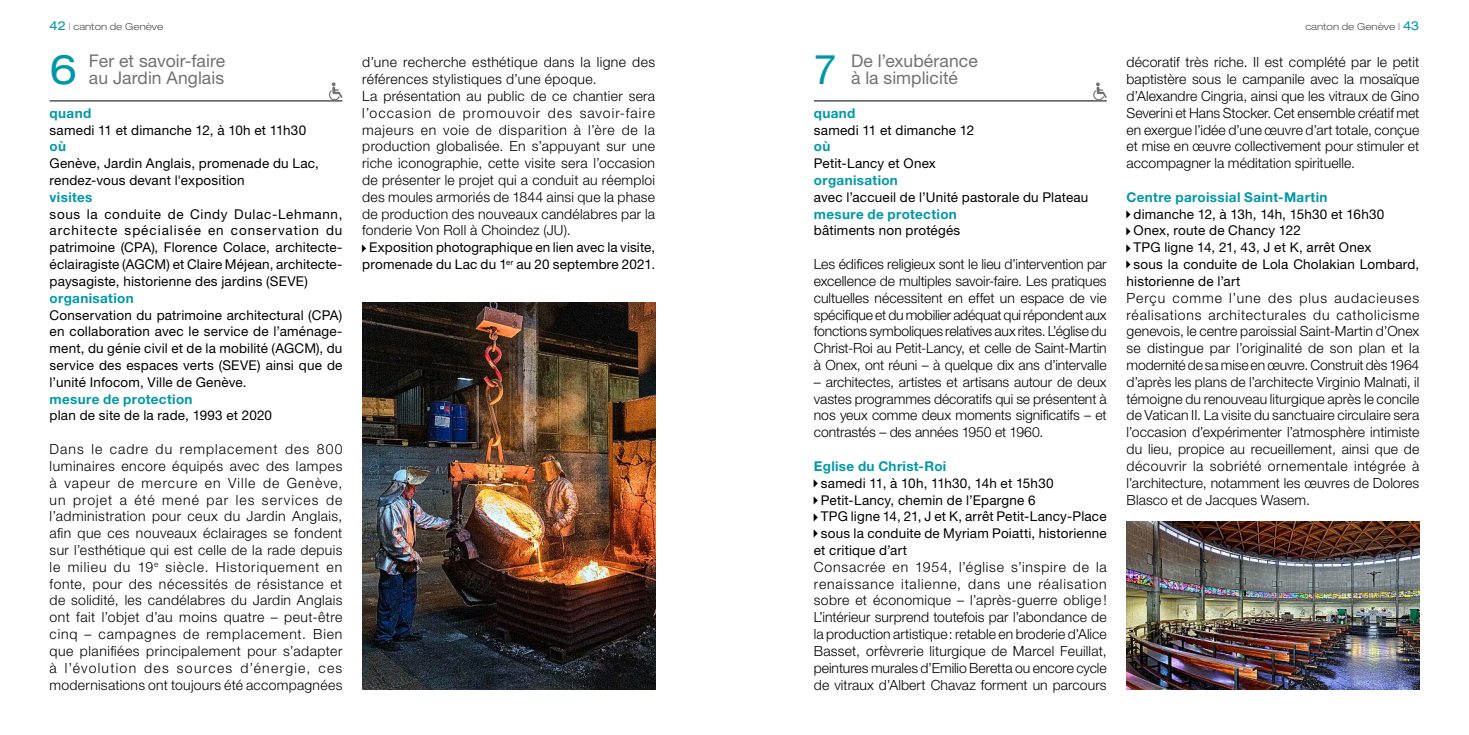
<style>
.page{position:relative;width:1469px;height:735px;background:#fff}
.page>*{position:absolute;margin:0;border:0;box-sizing:border-box;transform-origin:0 0}
.t1{font:expanded 40.95px "Helvetica Neue LT Std";color:#0098a9}
.t2{font:40.95px "Helvetica Neue LT Std";color:#0098a9}
.t3{font:17.5px/16.8px "Helvetica Neue LT Std";letter-spacing:.005em;color:#707171}
.t4{font:300 14px/16.8px "Helvetica Neue LT Std";letter-spacing:.015em;color:#000;text-align:justify}
.t5{font:13.47px/16.8px "Helvetica Neue LT Std";letter-spacing:.015em;color:#000;text-align:justify}
.t6{font:700 13.47px "Helvetica Neue LT Std";letter-spacing:.025em;color:#0098a9}
.t7{font:300 expanded 9.62px "Helvetica Neue LT Std";color:#515151}
.s1{font-weight:400;font-size:12.25px;color:#0098a9}
</style>
<div class="page">
<hr style="left:50px;top:101px;width:292px;height:1px;background:#000">
<svg style="left:329px;top:82px;width:13px;height:18px"></svg>
<hr style="left:814px;top:101px;width:292px;height:1px;background:#000">
<svg style="left:1093px;top:82px;width:13px;height:18px"></svg>
<img style="left:1126px;top:521px;width:293px;height:168px">
<img style="left:362px;top:302px;width:293px;height:387px">
<p class="t7" style="left:50px;top:20px;width:115px"><span class="s1">42</span> | canton de Genève</p>
<p class="t7" style="left:1305px;top:20px;width:115px">canton de Genève | <span class="s1">43</span></p>
<h1 class="t1" style="left:50px;top:45px;width:29px">6</h1>
<p class="t3" style="left:89px;top:52px;width:138px">Fer et savoir-faire au Jardin Anglais</p>
<p class="t6" style="left:50px;top:104px;width:43px">quand</p>
<p class="t5" style="left:50px;top:121px;width:258px">samedi 11 et dimanche 12, à 10h et 11h30</p>
<p class="t6" style="left:50px;top:138px;width:18px">où</p>
<p class="t5" style="left:50px;top:155px;width:271px">Genève, Jardin Anglais, promenade du Lac, rendez-vous devant l'exposition</p>
<p class="t6" style="left:50px;top:188px;width:44px">visites</p>
<p class="t5" style="left:50px;top:205px;width:294px">sous la conduite de Cindy Dulac-Lehmann, architecte spécialisée en conservation du patrimoine (CPA), Florence Colace, architecte&shy;éclairagiste (AGCM) et Claire Méjean, architecte&shy;paysagiste, historienne des jardins (SEVE)</p>
<p class="t6" style="left:50px;top:289px;width:86px">organisation</p>
<p class="t5" style="left:50px;top:306px;width:294px">Conservation du patrimoine architectural (CPA) en collaboration avec le service de l’aménage&shy;ment, du génie civil et de la mobilité (AGCM), du service des espaces verts (SEVE) ainsi que de l’unité Infocom, Ville de Genève.</p>
<p class="t6" style="left:50px;top:390px;width:144px">mesure de protection</p>
<p class="t5" style="left:50px;top:407px;width:224px">plan de site de la rade, 1993 et 2020</p>
<p class="t4" style="left:50px;top:440px;width:294px">Dans le cadre du remplacement des 800 luminaires encore équipés avec des lampes à vapeur de mercure en Ville de Genève, un projet a été mené par les services de l’administration pour ceux du Jardin Anglais, afin que ces nouveaux éclairages se fondent sur l’esthétique qui est celle de la rade depuis le milieu du 19<sup>e</sup> siècle. Historiquement en fonte, pour des nécessités de résistance et de solidité, les candélabres du Jardin Anglais ont fait l’objet d’au moins quatre – peut-être cinq – campagnes de remplacement. Bien que planifiées principalement pour s’adapter à l’évolution des sources d’énergie, ces modernisations ont toujours été accompagnées</p>
<h1 class="t2" style="left:814px;top:45px;width:24px">7</h1>
<p class="t3" style="left:851px;top:52px;width:128px">De l’exubérance à la simplicité</p>
<p class="t6" style="left:814px;top:104px;width:43px">quand</p>
<p class="t5" style="left:814px;top:121px;width:162px">samedi 11 et dimanche 12</p>
<p class="t6" style="left:814px;top:138px;width:18px">où</p>
<p class="t5" style="left:814px;top:155px;width:123px">Petit-Lancy et Onex</p>
<p class="t6" style="left:814px;top:172px;width:86px">organisation</p>
<p class="t5" style="left:814px;top:188px;width:276px">avec l’accueil de l’Unité pastorale du Plateau</p>
<p class="t6" style="left:814px;top:205px;width:144px">mesure de protection</p>
<p class="t5" style="left:814px;top:222px;width:148px">bâtiments non protégés</p>
<p class="t4" style="left:814px;top:255px;width:294px">Les édifices religieux sont le lieu d’intervention par excellence de multiples savoir-faire. Les pratiques cultuelles nécessitent en effet un espace de vie spécifique et du mobilier adéquat qui répondent aux fonctions symboliques relatives aux rites. L’église du Christ-Roi au Petit-Lancy, et celle de Saint-Martin à Onex, ont réuni – à quelque dix ans d’intervalle</p>
<p class="t4" style="left:814px;top:373px;width:294px">– architectes, artistes et artisans autour de deux vastes programmes décoratifs qui se présentent à nos yeux comme deux moments significatifs – et contrastés – des années 1950 et 1960.</p>
<p class="t6" style="left:814px;top:457px;width:134px">Eglise du Christ-Roi</p>
<p class="t5" style="left:821px;top:474px;width:234px">samedi 11, à 10h, 11h30, 14h et 15h30</p>
<p class="t5" style="left:821px;top:491px;width:216px">Petit-Lancy, chemin de l’Epargne 6</p>
<p class="t5" style="left:821px;top:507px;width:287px">TPG ligne 14, 21, J et K, arrêt Petit-Lancy-Place</p>
<p class="t5" style="left:821px;top:524px;width:287px">sous la conduite de Myriam Poiatti, historienne</p>
<p class="t5" style="left:814px;top:541px;width:95px">et critique d’art</p>
<p class="t4" style="left:814px;top:558px;width:294px">Consacrée en 1954, l’église s’inspire de la renaissance italienne, dans une réalisation sobre et économique – l’après-guerre oblige !<br>L’intérieur surprend toutefois par l’abondance de la production artistique: retable en broderie d’Alice Basset, orfèvrerie liturgique de Marcel Feuillat, peintures murales d’Emilio Beretta ou encore cycle de vitraux d’Albert Chavaz forment un parcours</p>
<p class="t4" style="left:362px;top:54px;width:294px;text-align:left">d’une recherche esthétique dans la ligne des références stylistiques d’une époque.<br>La présentation au public de ce chantier sera l’occasion de promouvoir des savoir-faire majeurs en voie de disparition à l’ère de la production globalisée. En s’appuyant sur une riche iconographie, cette visite sera l’occasion de présenter le projet qui a conduit au réemploi des moules armoriés de 1844 ainsi que la phase de production des nouveaux candélabres par la fonderie Von Roll à Choindez (JU).</p>
<p class="t5" style="left:362px;top:239px;width:294px;text-align:center">Exposition photographique en lien avec la visite, promenade du Lac du 1<sup>er</sup> au 20 septembre 2021.</p>
<p class="t4" style="left:1126px;top:54px;width:294px">décoratif très riche. Il est complété par le petit baptistère sous le campanile avec la mosaïque d’Alexandre Cingria, ainsi que les vitraux de Gino Severini et Hans Stocker. Cet ensemble créatif met en exergue l’idée d’une œuvre d’art totale, conçue et mise en œuvre collectivement pour stimuler et accompagner la méditation spirituelle.</p>
<p class="t6" style="left:1126px;top:188px;width:202px">Centre paroissial Saint-Martin</p>
<p class="t5" style="left:1133px;top:205px;width:252px">dimanche 12, à 13h, 14h, 15h30 et 16h30</p>
<p class="t5" style="left:1133px;top:222px;width:169px">Onex, route de Chancy 122</p>
<p class="t5" style="left:1133px;top:239px;width:239px">TPG ligne 14, 21, 43, J et K, arrêt Onex</p>
<p class="t5" style="left:1133px;top:255px;width:287px">sous la conduite de Lola Cholakian Lombard,</p>
<p class="t5" style="left:1126px;top:272px;width:115px">historienne de l’art</p>
<p class="t4" style="left:1126px;top:289px;width:294px">Perçu comme l’une des plus audacieuses réalisations architecturales du catholicisme genevois, le centre paroissial Saint-Martin d’Onex se distingue par l’originalité de son plan et la modernité de sa mise en œuvre. Construit dès 1964 d’après les plans de l’architecte Virginio Malnati, il témoigne du renouveau liturgique après le concile de Vatican II. La visite du sanctuaire circulaire sera l’occasion d’expérimenter l’atmosphère intimiste du lieu, propice au recueillement, ainsi que de découvrir la sobriété ornementale intégrée à l’architecture, notamment les œuvres de Dolores Blasco et de Jacques Wasem.</p>
</div>
